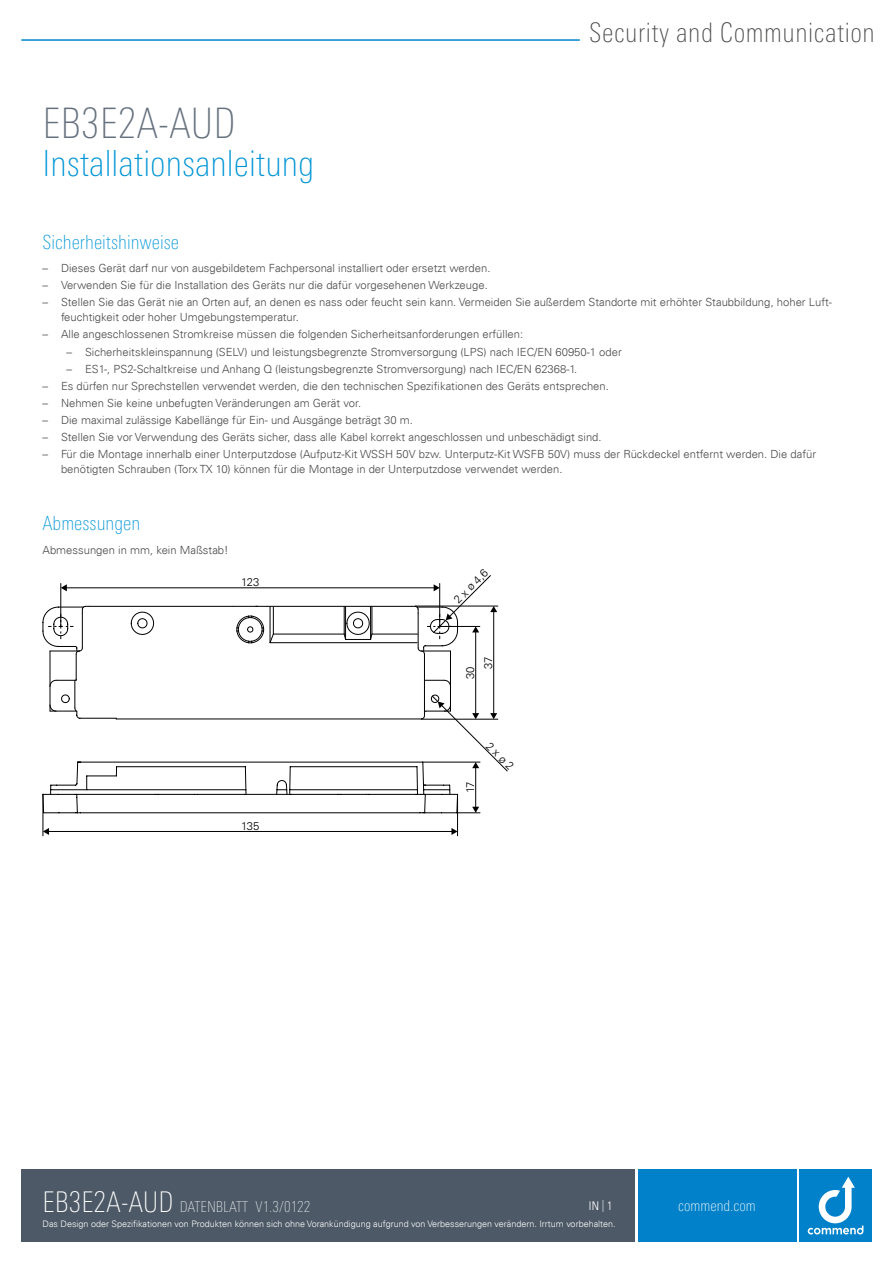
<style>
.page{position:relative;width:893px;height:1263px;background:#fff}
.page>*{position:absolute;margin:0;border:0;box-sizing:border-box;transform-origin:0 0}
.t1{font:100 condensed 42px "Univers Next Pro";color:#66717f}
.t2{font:100 condensed 36px "Univers Next Pro";color:#0095d6}
.t3{font:100 condensed 27px "Univers Next Pro";letter-spacing:.02em;color:#4a4a49}
.t4{font:100 condensed 19.5px "Univers Next Pro";color:#0095d6}
.t5{font:100 condensed 15px "Univers Next Pro";color:#e0e4e7}
.t6{font:100 condensed 15px "Univers Next Pro";color:#fff}
.t7{font:12px "Univers Com 47 Light Cond";color:#fff}
.t8{font:300 11.25px/15px "Univers Com 45";color:#4a4a49}
.t9{font:300 11.25px/18px "Univers Com 45";color:#000}
.t10{font:300 9px "Univers Com 45";color:#fff}
.s1{font-size:28.5px;color:#fff}
.s2{color:#e0e4e7}
</style>
<div class="page">
<div style="left:21px;top:1169px;width:614px;height:73px;background:#4d5966"></div>
<hr style="left:21px;top:39px;width:559px;height:2px;background:#0086ce">
<div style="left:799px;top:1169px;width:73px;height:73px;background:#0081c9"></div>
<div style="left:638px;top:1169px;width:158px;height:73px;background:#0081c9"></div>
<svg style="left:808px;top:1177px;width:55px;height:57px"></svg>
<hr style="left:457px;top:794px;width:1px;height:42px;background:#000">
<hr style="left:43px;top:794px;width:1px;height:42px;background:#000">
<hr style="left:48px;top:831px;width:404px;height:1px;background:#000">
<svg style="left:451px;top:828px;width:7px;height:7px"></svg>
<svg style="left:43px;top:828px;width:6px;height:7px"></svg>
<svg style="left:43px;top:575px;width:465px;height:246px"></svg>
<h1 class="t1" style="left:43px;top:99px;width:195px">EB3E2A-AUD</h1>
<h2 class="t2" style="left:43px;top:143px;width:273px">Installationsanleitung</h2>
<h3 class="t3" style="left:589px;top:17px;width:287px">Security and Communication</h3>
<h3 class="t4" style="left:43px;top:231px;width:138px">Sicherheitshinweise</h3>
<p class="t8" style="left:43px;top:260px;width:449px">– Dieses Gerät darf nur von ausgebildetem Fachpersonal installiert oder ersetzt werden.</p>
<p class="t8" style="left:43px;top:278px;width:447px">– Verwenden Sie für die Installation des Geräts nur die dafür vorgesehenen Werkzeuge.</p>
<p class="t8" style="left:61px;top:295px;width:772px;text-indent:-18px">– Stellen Sie das Gerät nie an Orten auf, an denen es nass oder feucht sein kann. Vermeiden Sie außerdem Standorte mit erhöhter Staubbildung, hoher Luft&shy;feuchtigkeit oder hoher Umgebungstemperatur.</p>
<p class="t8" style="left:43px;top:327px;width:482px">– Alle angeschlossenen Stromkreise müssen die folgenden Sicherheitsanforderungen erfüllen:</p>
<p class="t8" style="left:67px;top:344px;width:557px">– Sicherheitskleinspannung (SELV) und leistungsbegrenzte Stromversorgung (LPS) nach IEC/EN 60950-1 oder</p>
<p class="t8" style="left:67px;top:361px;width:512px">– ES1-, PS2-Schaltkreise und Anhang Q (leistungsbegrenzte Stromversorgung) nach IEC/EN 62368-1.</p>
<p class="t8" style="left:43px;top:378px;width:568px">– Es dürfen nur Sprechstellen verwendet werden, die den technischen Spezifikationen des Geräts entsprechen.</p>
<p class="t8" style="left:43px;top:395px;width:320px">– Nehmen Sie keine unbefugten Veränderungen am Gerät vor.</p>
<p class="t8" style="left:43px;top:412px;width:372px">– Die maximal zulässige Kabellänge für Ein- und Ausgänge beträgt 30 m.</p>
<p class="t8" style="left:43px;top:430px;width:561px">– Stellen Sie vor Verwendung des Geräts sicher, dass alle Kabel korrekt angeschlossen und unbeschädigt sind.</p>
<p class="t8" style="left:61px;top:447px;width:757px;text-indent:-18px">– Für die Montage innerhalb einer Unterputzdose (Aufputz-Kit WSSH 50V bzw. Unterputz-Kit WSFB 50V) muss der Rückdeckel entfernt werden. Die dafür benötigten Schrauben (Torx TX 10) können für die Montage in der Unterputzdose verwendet werden.</p>
<h3 class="t4" style="left:43px;top:513px;width:99px">Abmessungen</h3>
<p class="t8" style="left:43px;top:542px;width:188px">Abmessungen in mm, kein Maßstab!</p>
<p class="t9" style="left:241px;top:573px;width:20px">123</p>
<p class="t9" style="left:241px;top:817px;width:20px">135</p>
<p class="t9" style="left:449px;top:595px;width:45px;rotate:-45deg">2 x ø 4,6</p>
<p class="t9" style="left:461px;top:669px;width:14px;text-indent:-10px;rotate:-90deg">30<br>37</p>
<p class="t9" style="left:461px;top:793px;width:13px;rotate:-90deg">17</p>
<p class="t9" style="left:494px;top:738px;width:35px;rotate:45deg">2 x ø 2</p>
<h3 class="t5" style="left:43px;top:1198px;width:269px"><span class="s1">EB3E2A-AUD</span> DATENBLATT V1.3/0122</h3>
<h3 class="t6" style="left:678px;top:1197px;width:79px">commend.com</h3>
<p class="t7" style="left:589px;top:1198px;width:25px">IN <span class="s2">|</span> 1</p>
<p class="t10" style="left:43px;top:1218px;width:575px">Das Design oder Spezifikationen von Produkten können sich ohne Vorankündigung aufgrund von Verbesserungen verändern. Irrtum vorbehalten.</p>
</div>
